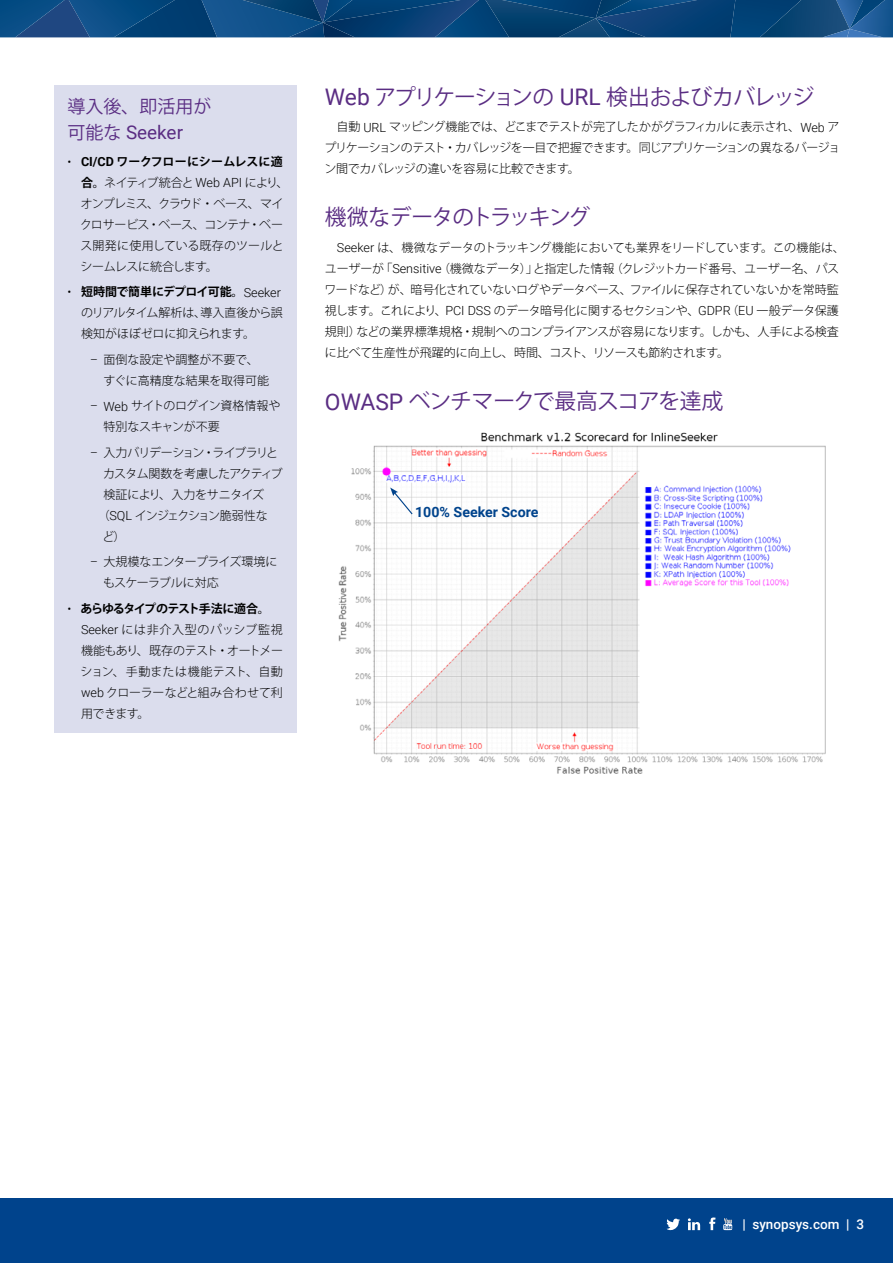
<style>
.page{position:relative;width:893px;height:1263px;background:#fff}
.page>*{position:absolute;margin:0;border:0;box-sizing:border-box;transform-origin:0 0}
.t1{font:21.75px "Koz Go Pro";letter-spacing:-.05em;color:#5a2d83}
.t2{font:18.9px "Roboto";color:#5a2d83}
.t3{font:18px "Koz Go Pro";color:#5a2d83}
.t4{font:700 14.25px "Roboto";color:#00438c}
.t5{font:500 13.5px "Roboto";color:#fff}
.t6{font:300 12px/21px "Koz Go Pro";letter-spacing:-.02em;color:#000}
.t7{font:300 12px/21px "Koz Go Pro";letter-spacing:-.04em;color:#000}
.t8{font:300 12px/21px "Koz Go Pro";color:#000}
.t9{font:300 12px "Koz Go Pro";letter-spacing:-.09em;color:#000}
.t10{font:300 12px "Koz Go Pro";letter-spacing:-.05em;color:#000}
.t11{font:300 12px "Koz Go Pro";letter-spacing:-.1em;color:#000}
.s1{font-family:"Koz Go Pro";font-size:18px}
.s2{font-family:"Roboto"}
.s3{font-family:"Roboto";font-weight:700;font-size:12.6px}
.s4{font-weight:700}
.s5{font-family:"Roboto";font-size:12.6px}
.s6{font-family:"Roboto";font-size:22.8px}
</style>
<div class="page">
<svg style="left:0;top:0;width:893px;height:37px;background:#0b467b"></svg>
<div style="left:0;top:1198px;width:893px;height:65px;background:#00438c"></div>
<svg style="left:667px;top:1218px;width:13px;height:12px"></svg>
<svg style="left:709px;top:1217px;width:7px;height:13px"></svg>
<svg style="left:723px;top:1218px;width:9px;height:12px"></svg>
<svg style="left:688px;top:1218px;width:12px;height:12px"></svg>
<img style="left:338px;top:432px;width:488px;height:342px">
<div style="left:54px;top:86px;width:242px;height:647px;background:#dbdded"></div>
<svg style="left:390px;top:487px;width:24px;height:29px"></svg>
<h3 class="t3" style="left:68px;top:95px;width:145px">導入後、即活用が</h3>
<h2 class="t2" style="left:68px;top:119px;width:117px"><span class="s1">可能な</span> Seeker</h2>
<p class="t7" style="left:80px;top:151px;width:210px;text-indent:-13px"><span class="s2">•</span> <span class="s3">CI/CD</span> <span class="s4">ワークフローにシームレスに適合。</span>ネイティブ統合と <span class="s5">Web API</span> により、オンプレミス、クラウド・ベース、マイクロサービス・ベース、コンテナ・ベース開発に使用している既存のツールとシームレスに統合します。</p>
<p class="t6" style="left:81px;top:282px;width:203px;text-indent:-14px"><span class="s2">•</span> <span class="s4">短時間で簡単にデプロイ可能。</span><span class="s5">Seeker</span>のリアルタイム解析は、導入直後から誤検知がほぼゼロに抑えられます。</p>
<p class="t8" style="left:103px;top:349px;width:167px;text-indent:-13px"><span class="s2">–</span> 面倒な設定や調整が不要で、すぐに高精度な結果を取得可能</p>
<p class="t6" style="left:103px;top:396px;width:179px;text-indent:-13px"><span class="s2">–</span> <span class="s5">Web</span> サイトのログイン資格情報や特別なスキャンが不要</p>
<p class="t9" style="left:90px;top:445px;width:190px"><span class="s2">–</span> 入力バリデーション・ライブラリと</p>
<p class="t10" style="left:103px;top:466px;width:181px">カスタム関数を考慮したアクティブ</p>
<p class="t6" style="left:103px;top:484px;width:162px">検証により、入力をサニタイズ</p>
<p class="t11" style="left:98px;top:508px;width:172px">（<span class="s5">SQL</span> インジェクション脆弱性な</p>
<p class="t6" style="left:103px;top:526px;width:25px">ど）</p>
<p class="t7" style="left:103px;top:552px;width:176px;text-indent:-13px"><span class="s2">–</span> 大規模なエンタープライズ環境にもスケーラブルに対応</p>
<p class="t6" style="left:81px;top:598px;width:204px;text-indent:-13px"><span class="s2">•</span> <span class="s4">あらゆるタイプのテスト手法に適合。<br></span><span class="s5">Seeker</span> には非介入型のパッシブ監視機能もあり、既存のテスト・オートメーション、手動または機能テスト、自動<span class="s5">web</span> クローラーなどと組み合わせて利用できます。</p>
<h1 class="t1" style="left:325px;top:83px;width:491px"><span class="s6">Web</span> アプリケーションの <span class="s6">URL</span> 検出およびカバレッジ</h1>
<p class="t6" style="left:324px;top:117px;width:517px;text-align:justify;text-indent:12px">自動 <span class="s5">URL</span> マッピング機能では、どこまでテストが完了したかがグラフィカルに表示され、<span class="s5">Web</span> アプリケーションのテスト・カバレッジを一目で把握できます。同じアプリケーションの異なるバージョン間でカバレッジの違いを容易に比較できます。</p>
<h1 class="t1" style="left:325px;top:203px;width:267px">機微なデータのトラッキング</h1>
<p class="t6" style="left:324px;top:237px;width:522px;text-indent:12px"><span class="s5">Seeker</span> は、機微なデータのトラッキング機能においても業界をリードしています。この機能は、ユーザーが「<span class="s5">Sensitive</span>（機微なデータ）」と指定した情報（クレジットカード番号、ユーザー名、パスワードなど）が、暗号化されていないログやデータベース、ファイルに保存されていないかを常時監視します。これにより、<span class="s5">PCI DSS</span> のデータ暗号化に関するセクションや、<span class="s5">GDPR</span>（<span class="s5">EU</span> 一般データ保護規則）などの業界標準規格・規制へのコンプライアンスが容易になります。しかも、人手による検査に比べて生産性が飛躍的に向上し、時間、コスト、リソースも節約されます。</p>
<h1 class="t1" style="left:325px;top:387px;width:400px"><span class="s6">OWASP</span> ベンチマークで最高スコアを達成</h1>
<p class="t4" style="left:415px;top:502px;width:125px">100% Seeker Score</p>
<p class="t5" style="left:742px;top:1214px;width:123px">| synopsys.com | 3</p>
</div>
